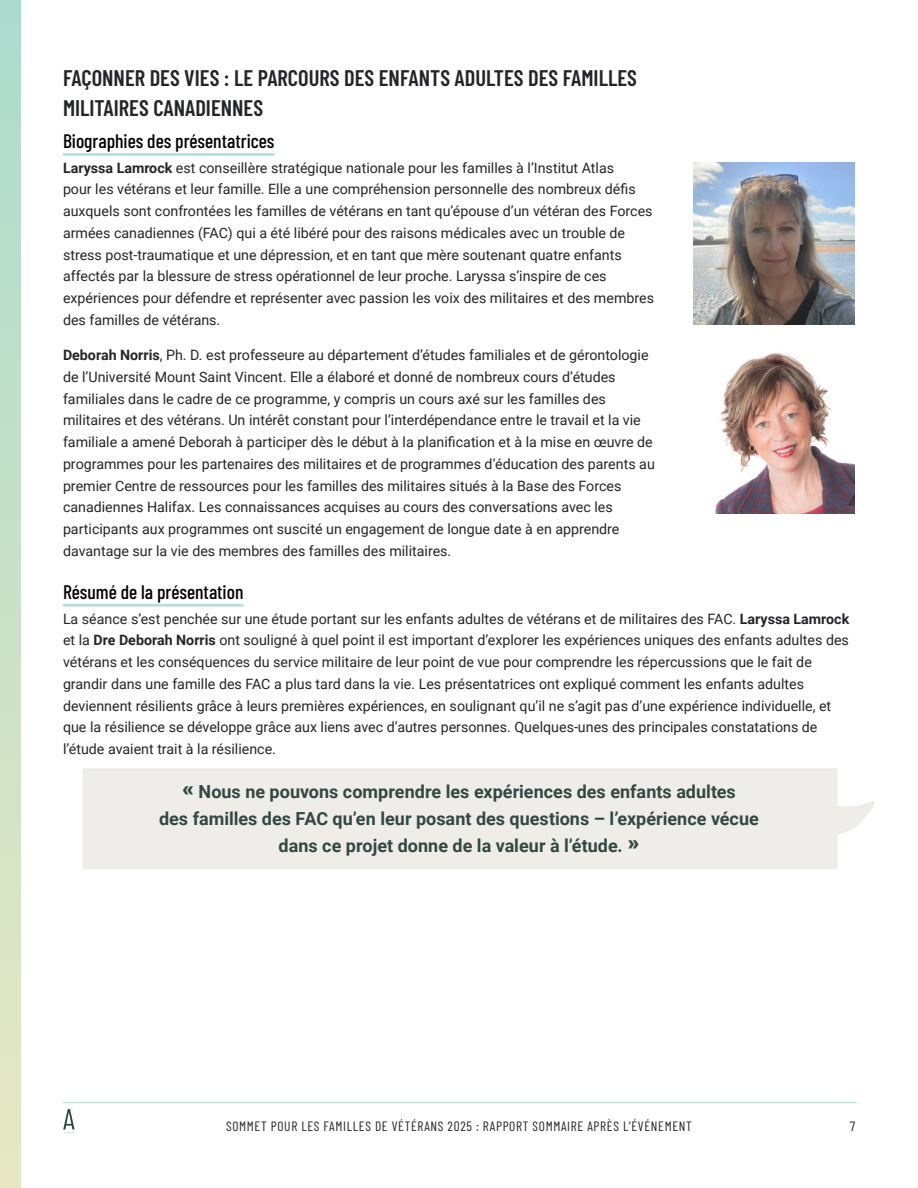
<style>
.page{position:relative;width:918px;height:1188px;background:#fff}
.page>*{position:absolute;margin:0;border:0;box-sizing:border-box;transform-origin:0 0}
.Heading_3{font:600 22.5px/30px "Barlow Condensed";color:#242529}
.Heading_4{font:500 19.5px "Barlow Condensed";color:#000}
.Body{font:700 18px/27px "Roboto";color:#354743;text-align:center}
.Body-2{font:14.25px/21.8px "Roboto";color:#242529}
.t1{font:13.5px "Barlow Condensed";letter-spacing:.05em;color:#242529}
.s1{font-weight:700}
</style>
<div class="page">
<hr style="left:63px;top:1102px;width:794px;height:1px;background:#aadbcf">
<svg style="left:63px;top:1109px;width:12px;height:25px"></svg>
<div style="left:0;top:0;width:21px;height:1188px;background:linear-gradient(to bottom,#abdbcd,#e7e7c3)"></div>
<div style="left:82px;top:768px;width:792px;height:101px;background:#eeedea"></div>
<hr style="left:63px;top:153px;width:212px;height:3px;background:#aadbcf">
<hr style="left:63px;top:604px;width:180px;height:2px;background:#aadbcf">
<img style="left:693px;top:162px;width:162px;height:162px">
<img style="left:715px;top:353px;width:140px;height:160px">
<p class="Heading_3" style="left:63px;top:61px;width:575px">FAÇONNER DES VIES : LE PARCOURS DES ENFANTS ADULTES DES FAMILLES<br>MILITAIRES CANADIENNES</p>
<p class="Heading_4" style="left:63px;top:127px;width:213px">Biographies des présentatrices</p>
<p class="Body-2" style="left:63px;top:156px;width:593px"><span class="s1">Laryssa Lamrock</span> est conseillère stratégique nationale pour les familles à l’Institut Atlas<br>pour les vétérans et leur famille. Elle a une compréhension personnelle des nombreux défis auxquels sont confrontées les familles de vétérans en tant qu’épouse d’un vétéran des Forces armées canadiennes (FAC) qui a été libéré pour des raisons médicales avec un trouble de stress post-traumatique et une dépression, et en tant que mère soutenant quatre enfants affectés par la blessure de stress opérationnel de leur proche. Laryssa s’inspire de ces expériences pour défendre et représenter avec passion les voix des militaires et des membres des familles de vétérans.</p>
<p class="Body-2" style="left:63px;top:344px;width:593px"><span class="s1">Deborah Norris</span>, Ph. D. est professeure au département d’études familiales et de gérontologie de l’Université Mount Saint Vincent. Elle a élaboré et donné de nombreux cours d’études familiales dans le cadre de ce programme, y compris un cours axé sur les familles des militaires et des vétérans. Un intérêt constant pour l’interdépendance entre le travail et la vie familiale a amené Deborah à participer dès le début à la planification et à la mise en œuvre de programmes pour les partenaires des militaires et de programmes d’éducation des parents au premier Centre de ressources pour les familles des militaires situés à la Base des Forces canadiennes Halifax. Les connaissances acquises au cours des conversations avec les participants aux programmes ont suscité un engagement de longue date à en apprendre davantage sur la vie des membres des familles des militaires.</p>
<p class="Heading_4" style="left:63px;top:578px;width:182px">Résumé de la présentation</p>
<p class="Body-2" style="left:63px;top:607px;width:788px">La séance s’est penchée sur une étude portant sur les enfants adultes de vétérans et de militaires des FAC. <span class="s1">Laryssa Lamrock </span>et la <span class="s1">Dre Deborah Norris</span> ont souligné à quel point il est important d’explorer les expériences uniques des enfants adultes des vétérans et les conséquences du service militaire de leur point de vue pour comprendre les répercussions que le fait de grandir dans une famille des FAC a plus tard dans la vie. Les présentatrices ont expliqué comment les enfants adultes deviennent résilients grâce à leurs premières expériences, en soulignant qu’il ne s’agit pas d’une expérience individuelle, et que la résilience se développe grâce aux liens avec d’autres personnes. Quelques-unes des principales constatations de l’étude avaient trait à la résilience.</p>
<p class="Body" style="left:159px;top:777px;width:601px"><sup>«</sup> Nous ne pouvons comprendre les expériences des enfants adultes<br>des familles des FAC qu’en leur posant des questions – l’expérience vécue dans ce projet donne de la valeur à l’étude. <sup>»</sup></p>
<p class="t1" style="left:226px;top:1116px;width:467px">SOMMET POUR LES FAMILLES DE VÉTÉRANS 2025 : RAPPORT SOMMAIRE APRÈS L’ÉVÉNEMENT</p>
<p class="t1" style="left:850px;top:1116px;width:6px">7</p>
</div>
